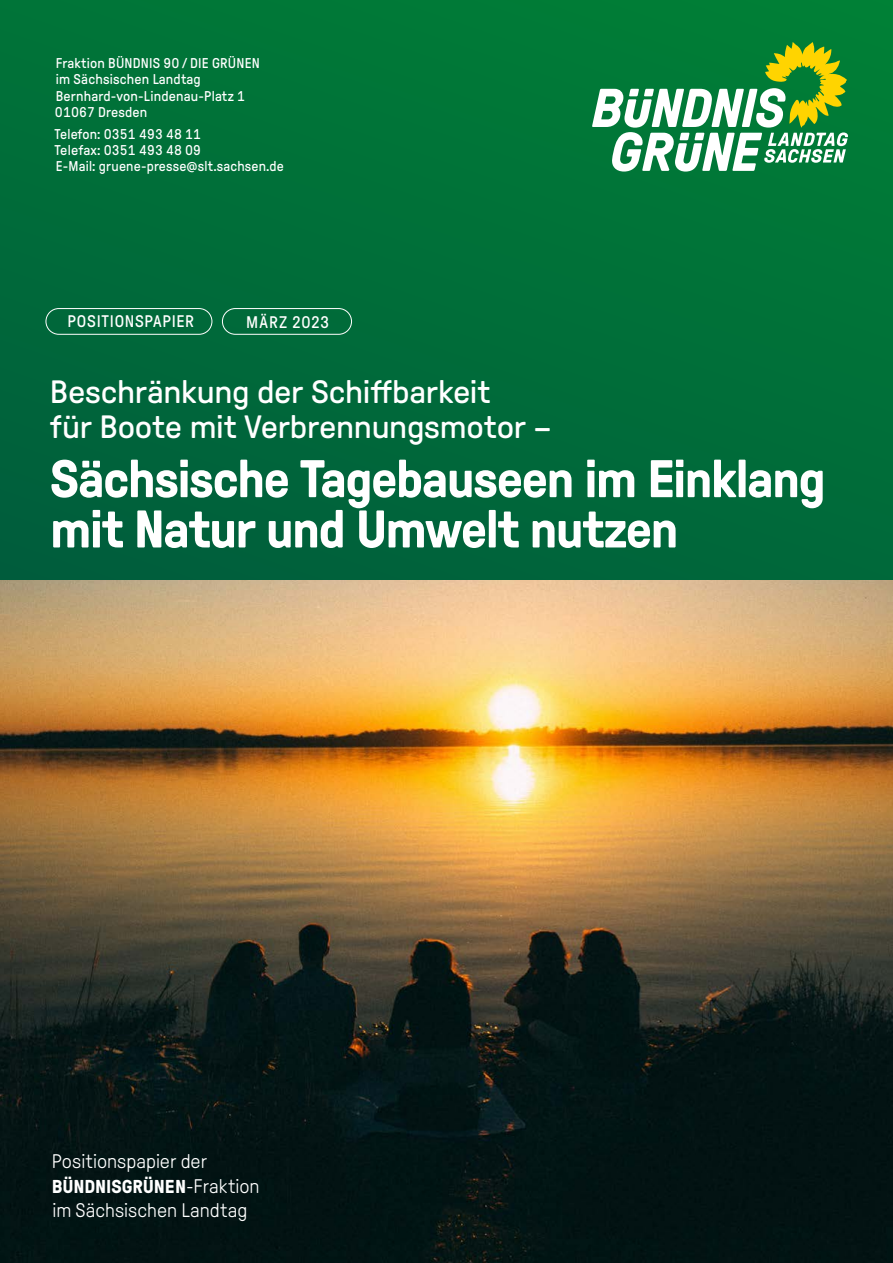
<style>
.page{position:relative;width:893px;height:1263px;background:#fff}
.page>*{position:absolute;margin:0;border:0;box-sizing:border-box;transform-origin:0 0}
.t1{font:700 52.95px/50.2px "GT Pressura";letter-spacing:-.03em;color:#fff}
.t2{font:32.25px/34.7px "GT Pressura";letter-spacing:-.01em;color:#fff;scale:1.06 1}
.t3{font:300 19.65px "GT Pressura";color:#fff}
.t4{font:700 18.75px "GT Pressura";letter-spacing:-.005em;color:#fff}
.t5{font:16.8px "GT Pressura";letter-spacing:.045em;color:#fff}
.t6{font:14.1px/16px "GT Pressura";letter-spacing:.015em;color:#fff}
.s1{font-weight:300;font-size:19.65px}
</style>
<div class="page">
<div style="left:0;top:0;width:893px;height:1263px;background:linear-gradient(to right,#00683a,#007338)"></div>
<svg style="left:592px;top:42px;width:256px;height:130px"></svg>
<img style="left:0;top:580px;width:893px;height:683px">
<div style="left:46px;top:308px;width:166px;height:27px;border:1px solid #fff;border-radius:13px"></div>
<div style="left:222px;top:308px;width:130px;height:27px;border:1px solid #fff;border-radius:13px"></div>
<p class="t6" style="left:55px;top:56px;width:206px">Fraktion BÜNDNIS 90 / DIE GRÜNEN im Sächsischen Landtag<br>Bernhard-von-Lindenau-Platz 1<br>01067 Dresden</p>
<p class="t6" style="left:55px;top:126px;width:231px">Telefon: 0351 493 48 11<br>Telefax: 0351 493 48 09<br>E-Mail: gruene-presse@slt.sachsen.de</p>
<p class="t5" style="left:67px;top:312px;width:128px">POSITIONSPAPIER</p>
<p class="t5" style="left:246px;top:313px;width:84px">MÄRZ 2023</p>
<h2 class="t2" style="left:50px;top:375px;width:475px">Beschränkung der Schiffbarkeit<br>für Boote mit Verbrennungsmotor –</h2>
<h1 class="t1" style="left:50px;top:454px;width:777px">Sächsische Tagebauseen im Einklang mit Natur und Umwelt nutzen</h1>
<h3 class="t3" style="left:52px;top:1150px;width:157px">Positionspapier der</h3>
<h3 class="t4" style="left:52px;top:1176px;width:209px">BÜNDNISGRÜNEN<span class="s1">-Fraktion</span></h3>
<h3 class="t3" style="left:52px;top:1200px;width:196px">im Sächsischen Landtag</h3>
</div>
